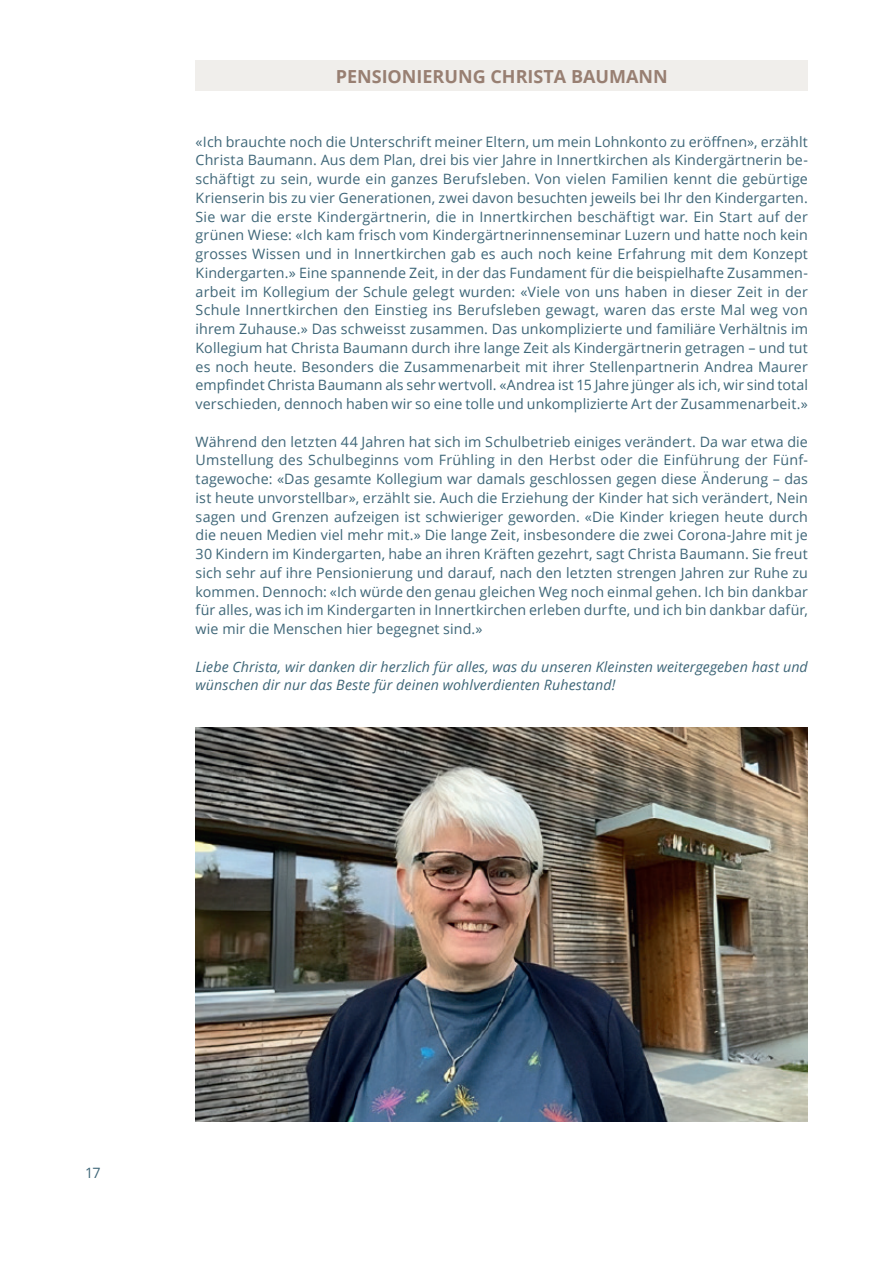
<style>
.page{position:relative;width:893px;height:1263px;background:#fff}
.page>*{position:absolute;margin:0;border:0;box-sizing:border-box;transform-origin:0 0}
.t1{font:700 18px "Open Sans";color:#987f72}
.t2{font:14.25px/18.8px "Open Sans";letter-spacing:.01em;color:#3e6678;text-align:justify}
.t3{font:italic 14.25px/18.8px "Open Sans";letter-spacing:.005em;color:#3e6678}
</style>
<div class="page">
<hr style="left:0;top:0;width:1px;height:1263px;background:#e4dfda">
<img style="left:196px;top:728px;width:612px;height:394px">
<div style="left:196px;top:61px;width:612px;height:30px;background:#f0eeeb"></div>
<p class="t1" style="left:336px;top:64px;width:334px">PENSIONIERUNG CHRISTA BAUMANN</p>
<p class="t2" style="left:196px;top:132px;width:614px">«Ich brauchte noch die Unterschrift meiner Eltern, um mein Lohnkonto zu eröffnen», erzählt Christa Baumann. Aus dem Plan, drei bis vier Jahre in Innertkirchen als Kindergärtnerin be&shy;schäftigt zu sein, wurde ein ganzes Berufsleben. Von vielen Familien kennt die gebürtige Krienserin bis zu vier Generationen, zwei davon besuchten jeweils bei Ihr den Kindergarten.<br>Sie war die erste Kindergärtnerin, die in Innertkirchen beschäftigt war. Ein Start auf der grünen Wiese: «Ich kam frisch vom Kindergärtnerinnenseminar Luzern und hatte noch kein grosses Wissen und in Innertkirchen gab es auch noch keine Erfahrung mit dem Konzept Kindergarten.» Eine spannende Zeit, in der das Fundament für die beispielhafte Zusammen&shy;arbeit im Kollegium der Schule gelegt wurden: «Viele von uns haben in dieser Zeit in der Schule Innertkirchen den Einstieg ins Berufsleben gewagt, waren das erste Mal weg von ihrem Zuhause.» Das schweisst zusammen. Das unkomplizierte und familiäre Verhältnis im Kollegium hat Christa Baumann durch ihre lange Zeit als Kindergärtnerin getragen – und tut es noch heute. Besonders die Zusammenarbeit mit ihrer Stellenpartnerin Andrea Maurer empfindet Christa Baumann als sehr wertvoll. «Andrea ist 15 Jahre jünger als ich, wir sind total verschieden, dennoch haben wir so eine tolle und unkomplizierte Art der Zusammenarbeit.»</p>
<p class="t2" style="left:196px;top:432px;width:614px">Während den letzten 44 Jahren hat sich im Schulbetrieb einiges verändert. Da war etwa die Umstellung des Schulbeginns vom Frühling in den Herbst oder die Einführung der Fünf&shy;tagewoche: «Das gesamte Kollegium war damals geschlossen gegen diese Änderung – das ist heute unvorstellbar», erzählt sie. Auch die Erziehung der Kinder hat sich verändert, Nein sagen und Grenzen aufzeigen ist schwieriger geworden. «Die Kinder kriegen heute durch die neuen Medien viel mehr mit.» Die lange Zeit, insbesondere die zwei Corona-Jahre mit je 30 Kindern im Kindergarten, habe an ihren Kräften gezehrt, sagt Christa Baumann. Sie freut sich sehr auf ihre Pensionierung und darauf, nach den letzten strengen Jahren zur Ruhe zu kommen. Dennoch: «Ich würde den genau gleichen Weg noch einmal gehen. Ich bin dankbar für alles, was ich im Kindergarten in Innertkirchen erleben durfte, und ich bin dankbar dafür, wie mir die Menschen hier begegnet sind.»</p>
<p class="t3" style="left:196px;top:657px;width:614px">Liebe Christa, wir danken dir herzlich für alles, was du unseren Kleinsten weitergegeben hast und wünschen dir nur das Beste für deinen wohlverdienten Ruhestand!</p>
<p class="t2" style="left:85px;top:1163px;width:17px">17</p>
</div>
